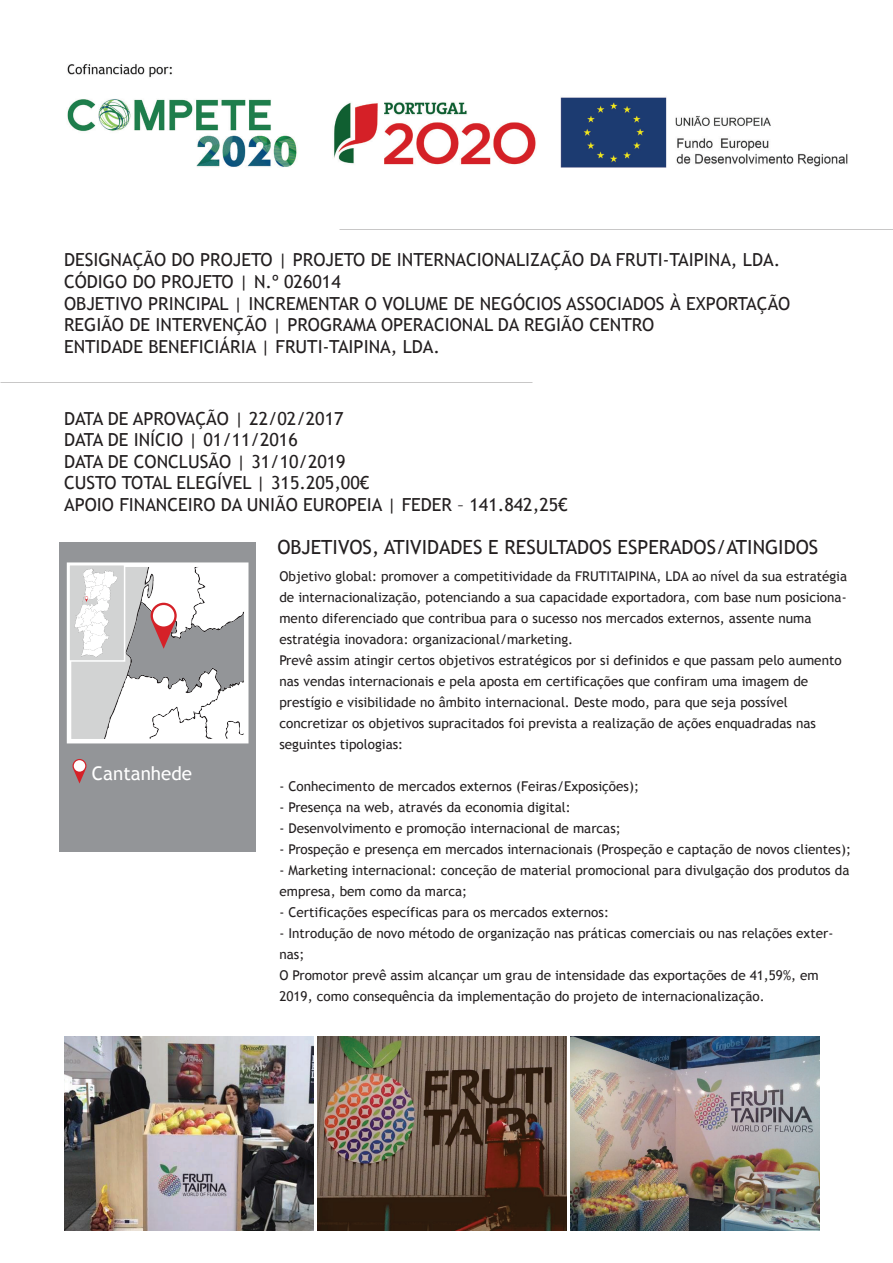
<style>
.page{position:relative;width:893px;height:1263px;background:#fff}
.page>*{position:absolute;margin:0;border:0;box-sizing:border-box;transform-origin:0 0}
.t1{font:19.5px "Trebuchet MS";color:#231f20}
.t2{font:18.75px "Trebuchet MS";color:#fff}
.t3{font:18px/21.6px "Trebuchet MS";color:#231f20}
.t4{font:13.5px/21px "Trebuchet MS";color:#231f20}
</style>
<div class="page">
<img style="left:571px;top:1037px;width:248px;height:193px">
<div style="left:59px;top:542px;width:197px;height:309px;background:#939598"></div>
<div style="left:67px;top:562px;width:181px;height:181px;border:4px solid #fff"></div>
<div style="left:68px;top:564px;width:57px;height:98px;background:#fff"></div>
<svg style="left:73px;top:759px;width:13px;height:24px"></svg>
<div style="left:74px;top:760px;width:11px;height:12px;background:#fff;border-radius:50%"></div>
<svg style="left:69px;top:565px;width:177px;height:176px"></svg>
<img style="left:64px;top:1037px;width:249px;height:194px">
<img style="left:317px;top:1037px;width:249px;height:193px">
<img style="left:67px;top:64px;width:781px;height:104px">
<p class="t3" style="left:64px;top:249px;width:728px">DESIGNAÇÃO DO PROJETO | PROJETO DE INTERNACIONALIZAÇÃO DA FRUTI-TAIPINA, LDA.<br>CÓDIGO DO PROJETO | N.º 026014<br>OBJETIVO PRINCIPAL | INCREMENTAR O VOLUME DE NEGÓCIOS ASSOCIADOS À EXPORTAÇÃO REGIÃO DE INTERVENÇÃO | PROGRAMA OPERACIONAL DA REGIÃO CENTRO<br>ENTIDADE BENEFICIÁRIA | FRUTI-TAIPINA, LDA.</p>
<h3 class="t3" style="left:64px;top:408px;width:505px">DATA DE APROVAÇÃO | 22/02/2017<br>DATA DE INÍCIO | 01/11/2016<br>DATA DE CONCLUSÃO | 31/10/2019<br>CUSTO TOTAL ELEGÍVEL | 315.205,00€<br>APOIO FINANCEIRO DA UNIÃO EUROPEIA | FEDER – 141.842,25€</h3>
<h1 class="t1" style="left:277px;top:536px;width:542px">OBJETIVOS, ATIVIDADES E RESULTADOS ESPERADOS/ATINGIDOS</h1>
<p class="t4" style="left:279px;top:566px;width:569px">Objetivo global: promover a competitividade da FRUTITAIPINA, LDA ao nível da sua estratégia de internacionalização, potenciando a sua capacidade exportadora, com base num posiciona&shy;mento diferenciado que contribua para o sucesso nos mercados externos, assente numa estratégia inovadora: organizacional/marketing.<br>Prevê assim atingir certos objetivos estratégicos por si definidos e que passam pelo aumento nas vendas internacionais e pela aposta em certificações que confiram uma imagem de prestígio e visibilidade no âmbito internacional. Deste modo, para que seja possível concretizar os objetivos supracitados foi prevista a realização de ações enquadradas nas seguintes tipologias:</p>
<p class="t4" style="left:279px;top:776px;width:361px">- Conhecimento de mercados externos (Feiras/Exposições);</p>
<p class="t4" style="left:279px;top:797px;width:293px">- Presença na web, através da economia digital:</p>
<p class="t4" style="left:279px;top:818px;width:343px">- Desenvolvimento e promoção internacional de marcas;</p>
<p class="t4" style="left:279px;top:839px;width:573px">- Prospeção e presença em mercados internacionais (Prospeção e captação de novos clientes);</p>
<p class="t4" style="left:279px;top:860px;width:571px">- Marketing internacional: conceção de material promocional para divulgação dos produtos da empresa, bem como da marca;</p>
<p class="t4" style="left:279px;top:902px;width:331px">- Certificações específicas para os mercados externos:</p>
<p class="t4" style="left:279px;top:923px;width:555px">- Introdução de novo método de organização nas práticas comerciais ou nas relações exter&shy;nas;<br>O Promotor prevê assim alcançar um grau de intensidade das exportações de 41,59%, em 2019, como consequência da implementação do projeto de internacionalização.</p>
<h2 class="t2" style="left:92px;top:762px;width:102px">Cantanhede</h2>
</div>
